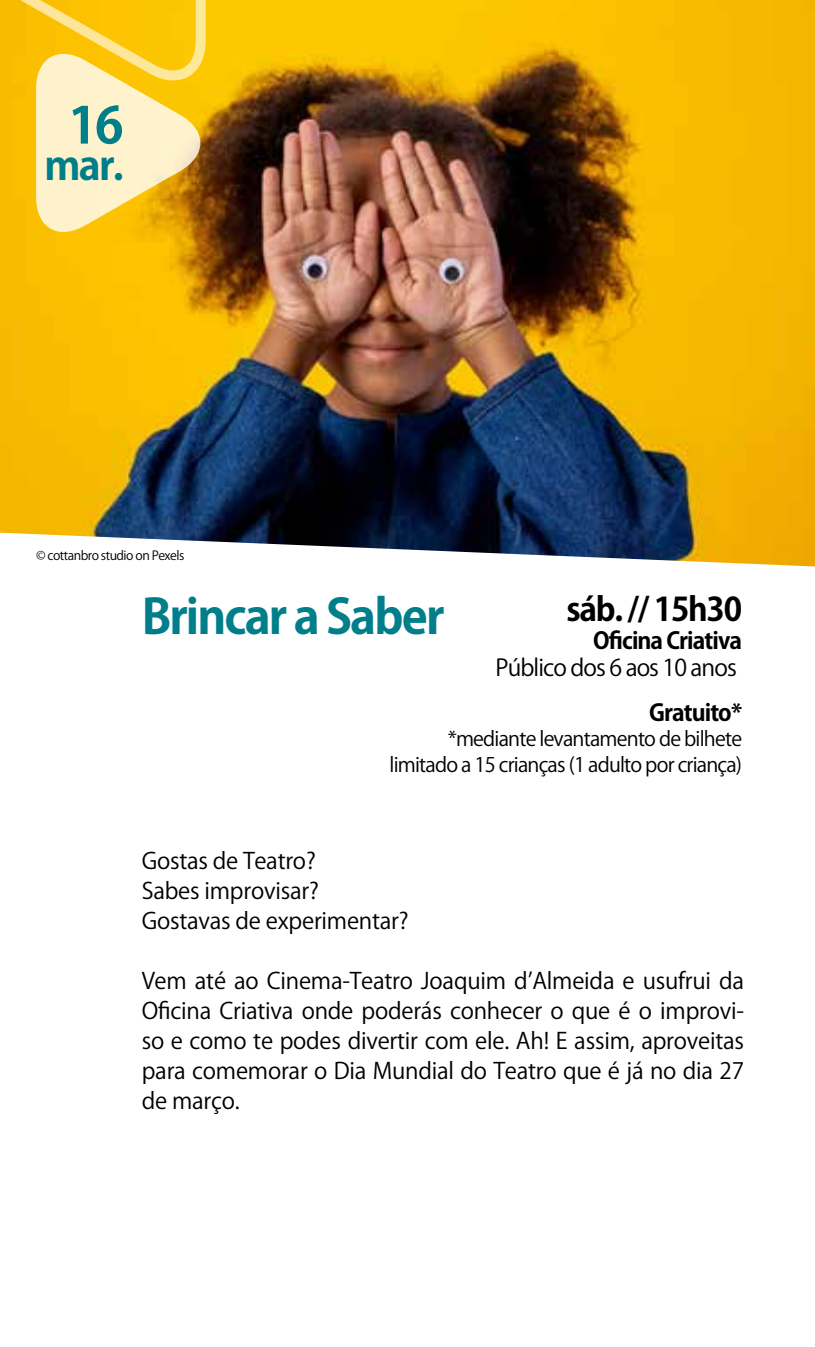
<style>
.page{position:relative;width:815px;height:1347px;background:#fff}
.page>*{position:absolute;margin:0;border:0;box-sizing:border-box;transform-origin:0 0}
.t1{font:700 50px "Koz Go Pro";color:#007e89}
.t2{font:700 47.5px "Koz Go Pro";letter-spacing:-.04em;color:#007e89}
.t3{font:700 40px "Koz Go Pro";color:#007e89}
.t4{font:700 32.25px "Koz Go Pro";letter-spacing:-.04em;color:#000}
.t5{font:700 23px "Koz Go Pro";letter-spacing:-.04em;color:#000}
.t6{font:23px "Koz Go Pro";letter-spacing:-.04em;color:#000}
.t7{font:22.5px/30px "Koz Go Pro";letter-spacing:-.01em;color:#000}
.t8{font:20px/26.5px "Koz Go Pro";letter-spacing:-.04em;color:#000;text-align:right}
.t9{font:12.5px "Koz Go Pro";letter-spacing:-.04em;color:#000}
</style>
<div class="page">
<img style="left:0;top:0;width:815px;height:566px">
<svg style="left:0;top:0;width:208px;height:234px;background:#f7d15b"></svg>
<h1 class="t1" style="left:68px;top:93px;width:57px">16</h1>
<h3 class="t3" style="left:44px;top:140px;width:81px">mar.</h3>
<p class="t9" style="left:36px;top:547px;width:150px">© cottanbro studio on Pexels</p>
<h2 class="t2" style="left:142px;top:585px;width:304px">Brincar a Saber</h2>
<h3 class="t4" style="left:566px;top:588px;width:177px">sáb. // 15h30</h3>
<p class="t5" style="left:593px;top:625px;width:150px">Oficina Criativa</p>
<p class="t6" style="left:496px;top:652px;width:243px">Público dos 6 aos 10 anos</p>
<p class="t5" style="left:649px;top:697px;width:94px">Gratuito*</p>
<p class="t8" style="left:390px;top:725px;width:354px">*mediante levantamento de bilhete limitado a 15 crianças (1 adulto por criança)</p>
<p class="t7" style="left:142px;top:846px;width:268px">Gostas de Teatro?<br>Sabes improvisar?<br>Gostavas de experimentar?</p>
<p class="t7" style="left:142px;top:966px;width:604px;text-align:justify">Vem até ao Cinema-Teatro Joaquim d’Almeida e usufrui da Oficina Criativa onde poderás conhecer o que é o improvi&shy;so e como te podes divertir com ele. Ah! E assim, aproveitas para comemorar o Dia Mundial do Teatro que é já no dia 27 de março.</p>
</div>
